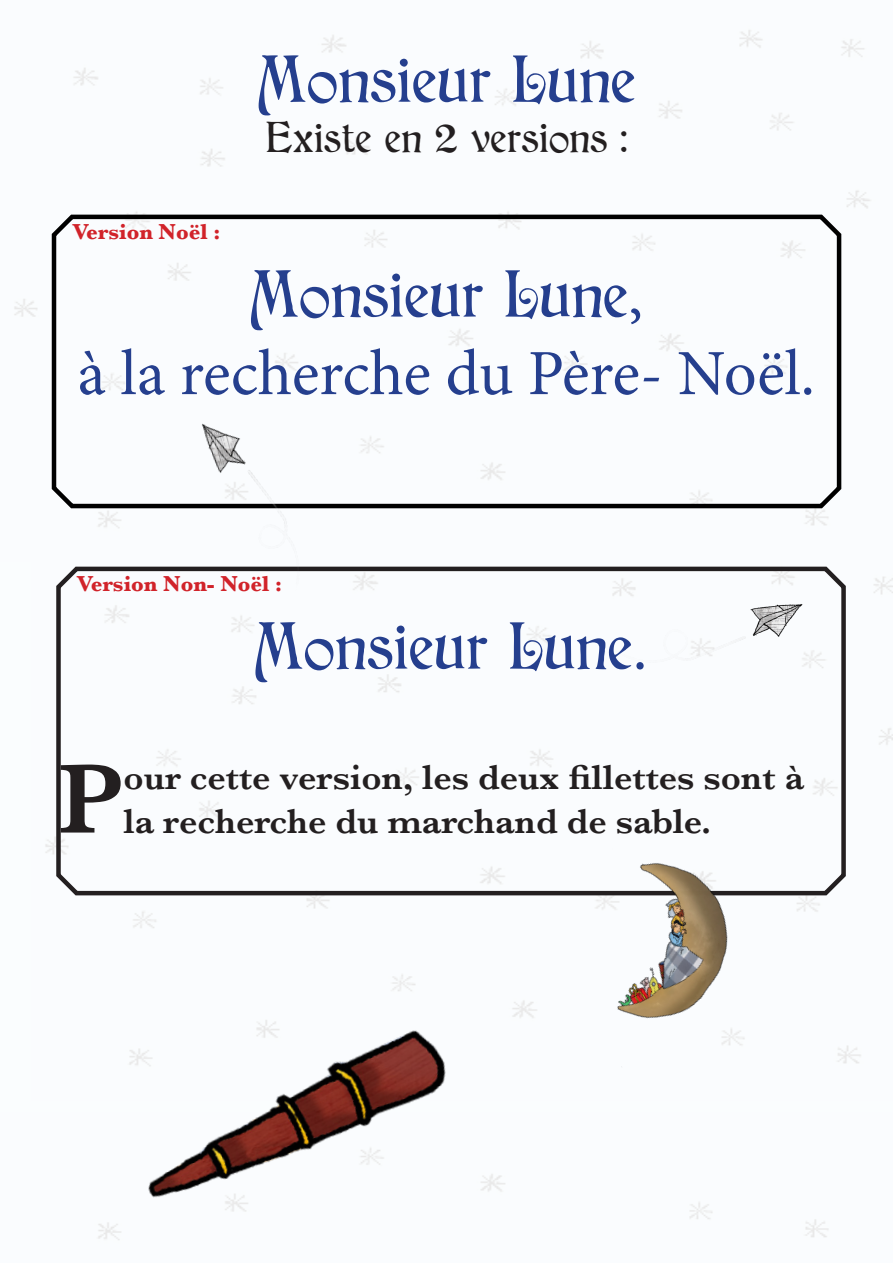
<style>
.page{position:relative;width:893px;height:1263px;background:#fff}
.page>*{position:absolute;margin:0;border:0;box-sizing:border-box;transform-origin:0 0}
.t1{font:600 101.25px "Baskerville";color:#231f20}
.t2{font:64.5px "CAT Childs";color:#253f8e}
.t3{font:64.5px "Minion Pro";letter-spacing:-.005em;color:#253f8e}
.t4{font:42px "CAT Childs";color:#231f20}
.t5{font:600 36px/43.2px "Baskerville";color:#231f20}
.t6{font:700 22.5px "Baskerville";color:#d1232a}
.s1{font-family:"Minion Pro"}
</style>
<div class="page">
<img style="left:14px;top:30px;width:857px;height:499px">
<div style="left:0;top:562px;width:893px;height:563px;background:#fafcfe"></div>
<img style="left:98px;top:1174px;width:731px;height:67px">
<svg style="left:50px;top:210px;width:794px;height:300px"></svg>
<svg style="left:54px;top:566px;width:792px;height:332px"></svg>
<img style="left:604px;top:568px;width:221px;height:211px">
<img style="left:161px;top:355px;width:262px;height:269px">
<img style="left:98px;top:1020px;width:385px;height:201px">
<img style="left:575px;top:839px;width:227px;height:228px">
<p class="t6" style="left:73px;top:216px;width:150px">Version Noël :</p>
<p class="t2" style="left:257px;top:38px;width:380px">Monsieur Lune</p>
<p class="t4" style="left:266px;top:111px;width:363px">Existe en 2 versions :</p>
<p class="t2" style="left:250px;top:253px;width:395px">Monsieur Lune<span class="s1">,</span></p>
<p class="t3" style="left:78px;top:330px;width:739px">à la recherche du Père- Noël.</p>
<p class="t6" style="left:77px;top:568px;width:207px">Version Non- Noël :</p>
<p class="t2" style="left:254px;top:605px;width:395px">Monsieur Lune<span class="s1">.</span></p>
<p class="t1" style="left:58px;top:728px;width:67px">P</p>
<p class="t5" style="left:124px;top:756px;width:682px">our cette version, les deux fillettes sont à la recherche du marchand de sable.</p>
</div>
